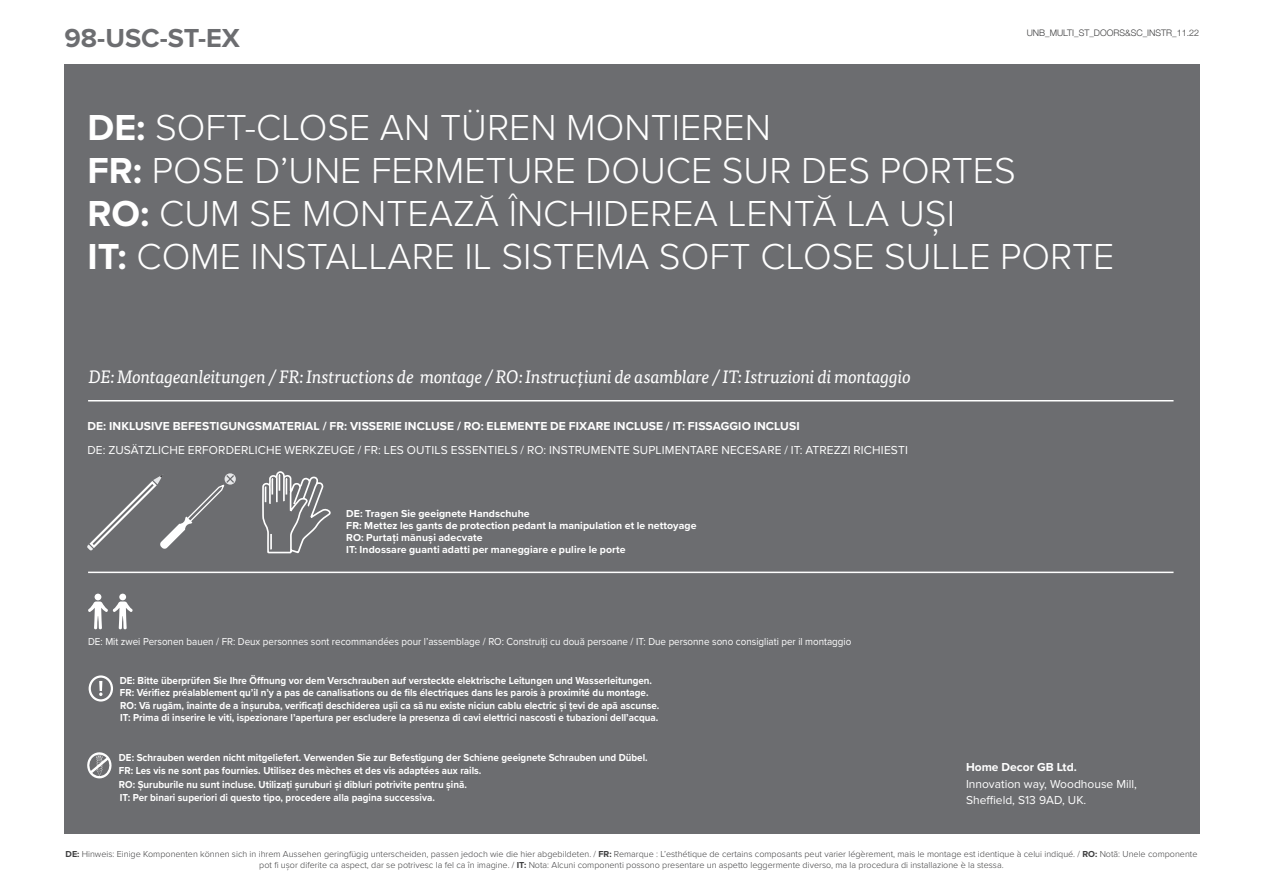
<style>
.page{position:relative;width:1263px;height:893px;background:#fff}
.page>*{position:absolute;margin:0;border:0;box-sizing:border-box;transform-origin:0 0}
.t1{font:300 37.5px/42.9px "Proxima Nova";color:#fff}
.t2{font:700 27px "Proxima Nova";color:#6c6d70}
.t3{font:italic 18px "Tisa Pro";letter-spacing:-.025em;color:#fff}
.t4{font:12px/16.5px "Proxima Nova";letter-spacing:.005em;color:#fff}
.t5{font:700 12px "Proxima Nova";letter-spacing:.01em;color:#fff}
.warning_body{font:700 10.5px "Proxima Nova";color:#fff;scale:.94 1}
.warnings_text_7{font:700 10.5px "Proxima Nova";color:#fff;scale:.94 1}
.warning_body-2{font:700 10.5px "Proxima Nova";color:#fff}
.warning_body-3{font:10.5px "Proxima Nova";color:#fff;scale:.94 1}
.t6{font:300 9px/10.8px "Proxima Nova";color:#3e3e3f;text-align:center}
.t7{font:300 9px "Helvetica Neue";color:#3e3e3f}
.s1{font-weight:700}
</style>
<div class="page">
<div style="left:64px;top:64px;width:1135px;height:769px;background:#6c6d70"></div>
<hr style="left:88px;top:400px;width:1085px;height:1px;background:#fff">
<hr style="left:88px;top:572px;width:1085px;height:1px;background:#fff">
<svg style="left:261px;top:471px;width:71px;height:103px"></svg>
<svg style="left:87px;top:473px;width:149px;height:78px"></svg>
<svg style="left:88px;top:594px;width:45px;height:36px"></svg>
<svg style="left:87px;top:752px;width:25px;height:27px"></svg>
<svg style="left:99px;top:681px;width:3px;height:15px"></svg>
<div style="left:89px;top:675px;width:24px;height:26px;border:2px solid #fff;border-radius:50%"></div>
<p class="t2" style="left:65px;top:18px;width:177px">98-USC-ST-EX</p>
<p class="t7" style="left:1027px;top:25px;width:174px">UNB_MULTI_ST_DOORS&amp;SC_INSTR_11.22</p>
<p class="t1" style="left:87px;top:104px;width:1028px"><span class="s1">DE:</span> SOFT-CLOSE AN TÜREN MONTIEREN<br><span class="s1">FR:</span> POSE D’UNE FERMETURE DOUCE SUR DES PORTES<br><span class="s1">RO:</span> CUM SE MONTEAZĂ ÎNCHIDEREA LENTĂ LA UȘI<br><span class="s1">IT:</span> COME INSTALLARE IL SISTEMA SOFT CLOSE SULLE PORTE</p>
<p class="t3" style="left:89px;top:364px;width:824px">DE: Montageanleitungen / FR: Instructions de montage / RO: Instrucțiuni de asamblare / IT: Istruzioni di montaggio</p>
<p class="t5" style="left:87px;top:417px;width:714px">DE: INKLUSIVE BEFESTIGUNGSMATERIAL / FR: VISSERIE INCLUSE / RO: ELEMENTE DE FIXARE INCLUSE / IT: FISSAGGIO INCLUSI</p>
<p class="t4" style="left:87px;top:441px;width:822px">DE: ZUSÄTZLICHE ERFORDERLICHE WERKZEUGE / FR: LES OUTILS ESSENTIELS / RO: INSTRUMENTE SUPLIMENTARE NECESARE / IT: ATREZZI RICHIESTI</p>
<p class="warning_body-2" style="left:346px;top:506px;width:185px">DE: Tragen Sie geeignete Handschuhe</p>
<p class="warning_body-2" style="left:346px;top:518px;width:352px">FR: Mettez les gants de protection pedant la manipulation et le nettoyage</p>
<p class="warning_body-2" style="left:346px;top:530px;width:138px">RO: Purtați mănuși adecvate</p>
<p class="warning_body-2" style="left:346px;top:542px;width:281px">IT: Indossare guanti adatti per maneggiare e pulire le porte</p>
<p class="warning_body-3" style="left:88px;top:635px;width:813px">DE: Mit zwei Personen bauen / FR: Deux personnes sont recommandées pour l’assemblage / RO: Construiți cu două persoane / IT: Due personne sono consigliati per il montaggio</p>
<p class="warning_body" style="left:120px;top:672px;width:568px">DE: Bitte überprüfen Sie Ihre Öffnung vor dem Verschrauben auf versteckte elektrische Leitungen und Wasserleitungen.</p>
<p class="warning_body" style="left:120px;top:685px;width:564px">FR: Vérifiez préalablement qu’il n’y a pas de canalisations ou de fils électriques dans les parois à proximité du montage.</p>
<p class="warning_body" style="left:120px;top:697px;width:575px">RO: Vă rugăm, înainte de a înșuruba, verificați deschiderea ușii ca să nu existe niciun cablu electric și țevi de apă ascunse.</p>
<p class="warning_body" style="left:120px;top:710px;width:574px">IT: Prima di inserire le viti, ispezionare l’apertura per escludere la presenza di cavi elettrici nascosti e tubazioni dell’acqua.</p>
<p class="warnings_text_7" style="left:119px;top:749px;width:564px">DE: Schrauben werden nicht mitgeliefert. Verwenden Sie zur Befestigung der Schiene geeignete Schrauben und Dübel.</p>
<p class="warnings_text_7" style="left:119px;top:763px;width:387px">FR: Les vis ne sont pas fournies. Utilisez des mèches et des vis adaptées aux rails.</p>
<p class="warnings_text_7" style="left:119px;top:776px;width:372px">RO: Șuruburile nu sunt incluse. Utilizați șuruburi și dibluri potrivite pentru șină.</p>
<p class="warnings_text_7" style="left:120px;top:790px;width:337px">IT: Per binari superiori di questo tipo, procedere alla pagina successiva.</p>
<p class="t5" style="left:966px;top:758px;width:112px">Home Decor GB Ltd.</p>
<p class="t4" style="left:966px;top:776px;width:172px">Innovation way, Woodhouse Mill,<br>Sheffield, S13 9AD, UK.</p>
<p class="t6" style="left:66px;top:848px;width:1133px"><span class="s1">DE:</span> Hinweis: Einige Komponenten können sich in ihrem Aussehen geringfügig unterscheiden, passen jedoch wie die hier abgebildeten. / <span class="s1">FR:</span> Remarque : L’esthétique de certains composants peut varier légèrement, mais le montage est identique à celui indiqué. / <span class="s1">RO:</span> Notă: Unele componente pot fi ușor diferite ca aspect, dar se potrivesc la fel ca în imagine. / <span class="s1">IT:</span> Nota: Alcuni componenti possono presentare un aspetto leggermente diverso, ma la procedura di installazione è la stessa.</p>
</div>
